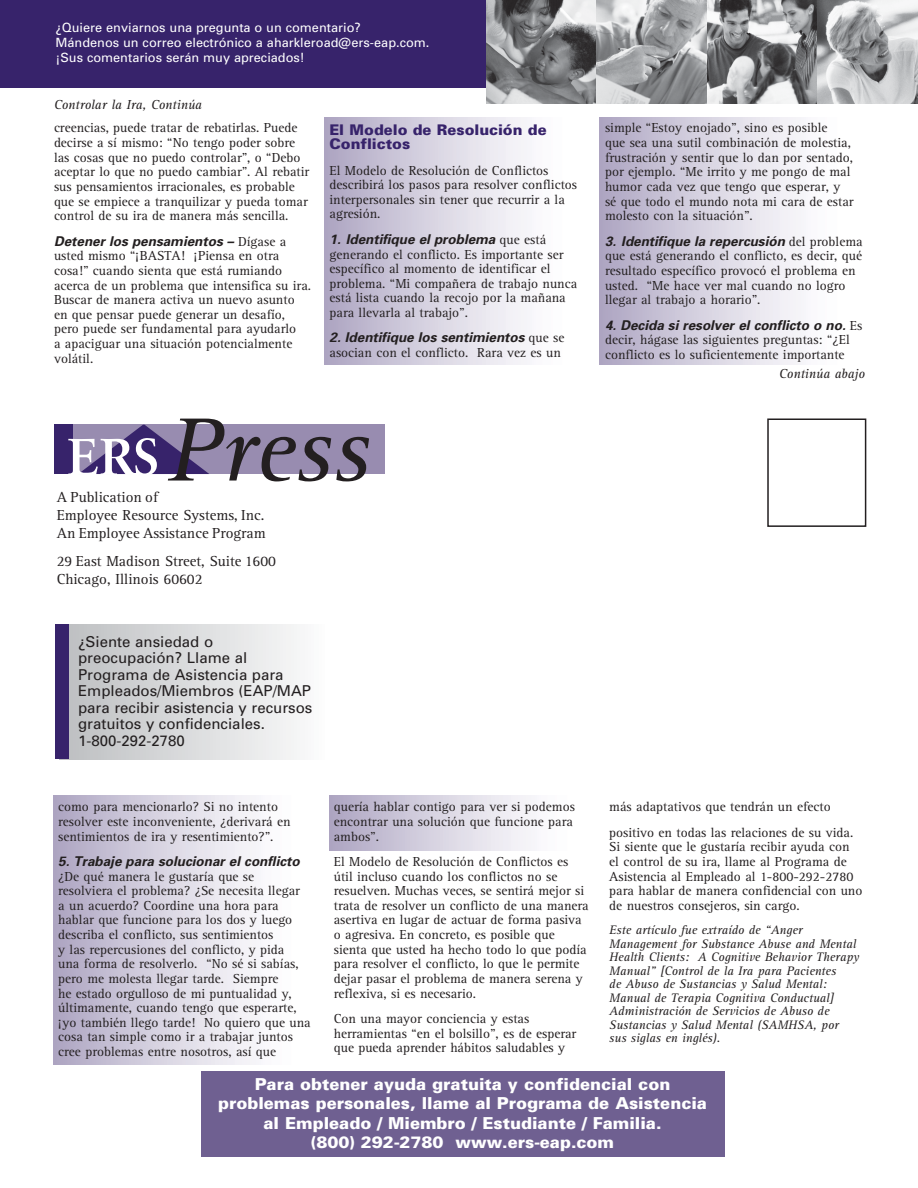
<style>
.page{position:relative;width:918px;height:1188px;background:#fff}
.page>*{position:absolute;margin:0;border:0;box-sizing:border-box;transform-origin:0 0}
.t1{font:italic 93px "Rotis Serif";color:#231f20}
.t2{font:900 16.5px/19.5px "Univers";color:#fff;text-align:center}
.t3{font:15px/16.5px "Univers";color:#231f20}
.Text_-_main{font:15px/18px "Rotis Serif";color:#231f20}
.t4{font:900 14.7px/14.7px "Univers";color:#37236b}
.t5{font:13.5px/14.7px "Rotis Serif";color:#231f20}
.t6{font:italic 13.5px "Rotis Serif";color:#231f20}
.t7{font:italic 12.75px/13.5px "Rotis Serif";color:#231f20}
.t8{font:12.75px "Univers";color:#fff}
.s1{font-family:"Univers";font-weight:700;font-style:italic}
</style>
<div class="page">
<div style="left:330px;top:796px;width:266px;height:54px;background:linear-gradient(to right,#b3abc6,#fff)"></div>
<div style="left:54px;top:796px;width:266px;height:269px;background:linear-gradient(to right,#b3abc6,#fff)"></div>
<div style="left:325px;top:117px;width:266px;height:247px;background:linear-gradient(to right,#b3abc6,#fff)"></div>
<div style="left:54px;top:425px;width:20px;height:49px;background:#37236b"></div>
<div style="left:73px;top:425px;width:312px;height:49px;background:#988cb0"></div>
<svg style="left:68px;top:425px;width:141px;height:49px"></svg>
<div style="left:0;top:0;width:918px;height:88px;background:#37236b"></div>
<img style="left:486px;top:0;width:111px;height:104px">
<svg style="left:597px;top:0;width:110px;height:104px;background:#a6a8aa"></svg>
<svg style="left:707px;top:0;width:111px;height:104px;background:#909193"></svg>
<svg style="left:818px;top:0;width:100px;height:104px;background:#b7b8ba"></svg>
<div style="left:59px;top:624px;width:275px;height:135px;background:linear-gradient(to right,#bcbec0,#fefefe)"></div>
<div style="left:55px;top:624px;width:13px;height:135px;background:#37236b"></div>
<div style="left:767px;top:418px;width:99px;height:109px;background:#fff;border:2px solid #231f20"></div>
<div style="left:599px;top:117px;width:266px;height:247px;background:linear-gradient(to right,#b2abc6,#fff)"></div>
<div style="left:201px;top:1071px;width:523px;height:86px;background:#6f6091"></div>
<p class="t8" style="left:56px;top:20px;width:307px">¿Quiere enviarnos una pregunta o un comentario?</p>
<p class="t8" style="left:56px;top:35px;width:375px">Mándenos un correo electrónico a aharkleroad@ers-eap.com.</p>
<p class="t8" style="left:56px;top:50px;width:251px">¡Sus comentarios serán muy apreciados!</p>
<p class="t6" style="left:54px;top:97px;width:150px">Controlar la Ira, Continúa</p>
<p class="t5" style="left:54px;top:121px;width:257px">creencias, puede tratar de rebatirlas. Puede decirse a sí mismo: “No tengo poder sobre las cosas que no puedo controlar”, o “Debo aceptar lo que no puedo cambiar”. Al rebatir sus pensamientos irracionales, es probable que se empiece a tranquilizar y pueda tomar control de su ira de manera más sencilla.</p>
<p class="t5" style="left:54px;top:234px;width:259px"><span class="s1">Detener los pensamientos –</span> Dígase a usted mismo “¡BASTA! ¡Piensa en otra cosa!” cuando sienta que está rumiando acerca de un problema que intensifica su ira.<br>Buscar de manera activa un nuevo asunto en que pensar puede generar un desafío, pero puede ser fundamental para ayudarlo<br>a apaciguar una situación potencialmente volátil.</p>
<p class="t4" style="left:330px;top:122px;width:219px">El Modelo de Resolución de<br>Conflictos</p>
<p class="t5" style="left:330px;top:163px;width:249px">El Modelo de Resolución de Conflictos describirá los pasos para resolver conflictos interpersonales sin tener que recurrir a la agresión.</p>
<p class="t5" style="left:330px;top:232px;width:249px"><span class="s1">1. Identifique el problema</span> que está generando el conflicto. Es importante ser específico al momento de identificar el problema. “Mi compañera de trabajo nunca está lista cuando la recojo por la mañana para llevarla al trabajo”.</p>
<p class="t5" style="left:330px;top:331px;width:236px"><span class="s1">2. Identifique los sentimientos</span> que se asocian con el conflicto. Rara vez es un</p>
<p class="t1" style="left:167px;top:398px;width:205px">Press</p>
<p class="Text_-_main" style="left:57px;top:488px;width:209px">A Publication of<br>Employee Resource Systems, Inc.</p>
<p class="Text_-_main" style="left:57px;top:524px;width:210px">An Employee Assistance Program</p>
<p class="Text_-_main" style="left:57px;top:553px;width:221px">29 East Madison Street, Suite 1600<br>Chicago, Illinois 60602</p>
<p class="t3" style="left:78px;top:633px;width:236px">¿Siente ansiedad o preocupación? Llame al<br>Programa de Asistencia para<br>Empleados/Miembros (EAP/MAP para recibir asistencia y recursos gratuitos y confidenciales.</p>
<p class="t3" style="left:78px;top:732px;width:108px">1-800-292-2780</p>
<p class="t5" style="left:605px;top:121px;width:250px">simple “Estoy enojado”, sino es posible<br>que sea una sutil combinación de molestia, frustración y sentir que lo dan por sentado, por ejemplo. “Me irrito y me pongo de mal humor cada vez que tengo que esperar, y sé que todo el mundo nota mi cara de estar molesto con la situación”.</p>
<p class="t5" style="left:605px;top:234px;width:259px"><span class="s1">3. Identifique la repercusión</span> del problema que está generando el conflicto, es decir, qué resultado específico provocó el problema en usted. “Me hace ver mal cuando no logro llegar al trabajo a horario”.</p>
<p class="t5" style="left:605px;top:318px;width:259px"><span class="s1">4. Decida si resolver el conflicto o no.</span> Es decir, hágase las siguientes preguntas: “¿El conflicto es lo suficientemente importante</p>
<p class="t6" style="left:779px;top:366px;width:87px">Continúa abajo</p>
<p class="t5" style="left:58px;top:800px;width:234px">como para mencionarlo? Si no intento resolver este inconveniente, ¿derivará en sentimientos de ira y resentimiento?”.</p>
<p class="t5" style="left:58px;top:855px;width:254px"><span class="s1">5. Trabaje para solucionar el conflicto </span>¿De qué manera le gustaría que se resolviera el problema? ¿Se necesita llegar<br>a un acuerdo? Coordine una hora para hablar que funcione para los dos y luego describa el conflicto, sus sentimientos<br>y las repercusiones del conflicto, y pida<br>una forma de resolverlo. “No sé si sabías, pero me molesta llegar tarde. Siempre<br>he estado orgulloso de mi puntualidad y, últimamente, cuando tengo que esperarte, ¡yo también llego tarde! No quiero que una cosa tan simple como ir a trabajar juntos cree problemas entre nosotros, así que</p>
<p class="t5" style="left:334px;top:800px;width:243px">quería hablar contigo para ver si podemos encontrar una solución que funcione para ambos”.</p>
<p class="t5" style="left:334px;top:855px;width:257px">El Modelo de Resolución de Conflictos es útil incluso cuando los conflictos no se resuelven. Muchas veces, se sentirá mejor si trata de resolver un conflicto de una manera asertiva en lugar de actuar de forma pasiva o agresiva. En concreto, es posible que sienta que usted ha hecho todo lo que podía para resolver el conflicto, lo que le permite dejar pasar el problema de manera serena y reflexiva, si es necesario.</p>
<p class="t5" style="left:334px;top:1012px;width:244px">Con una mayor conciencia y estas herramientas “en el bolsillo”, es de esperar que pueda aprender hábitos saludables y</p>
<p class="t5" style="left:609px;top:800px;width:223px">más adaptativos que tendrán un efecto</p>
<p class="t5" style="left:609px;top:825px;width:255px">positivo en todas las relaciones de su vida.<br>Si siente que le gustaría recibir ayuda con el control de su ira, llame al Programa de Asistencia al Empleado al 1-800-292-2780 para hablar de manera confidencial con uno de nuestros consejeros, sin cargo.</p>
<p class="t7" style="left:609px;top:924px;width:251px">Este artículo fue extraído de “Anger Management for Substance Abuse and Mental Health Clients: A Cognitive Behavior Therapy Manual” [Control de la Ira para Pacientes<br>de Abuso de Sustancias y Salud Mental:<br>Manual de Terapia Cognitiva Conductual] Administración de Servicios de Abuso de Sustancias y Salud Mental (SAMHSA, por sus siglas en inglés).</p>
<p class="t2" style="left:218px;top:1074px;width:491px">Para obtener ayuda gratuita y confidencial con problemas personales, llame al Programa de Asistencia al Empleado / Miembro / Estudiante / Familia.<br>(800) 292-2780 www.ers-eap.com</p>
</div>
